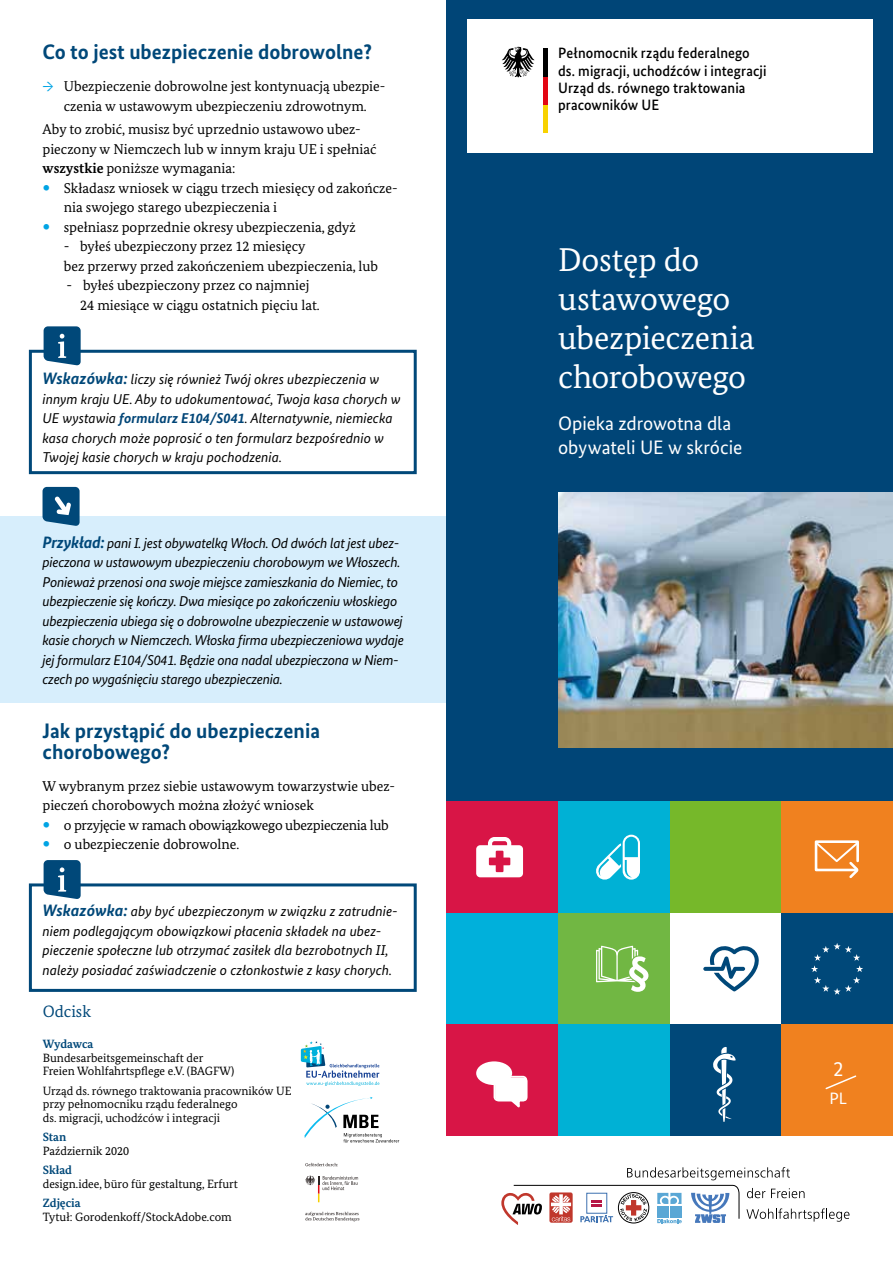
<style>
.page{position:relative;width:893px;height:1263px;background:#fff}
.page>*{position:absolute;margin:0;border:0;box-sizing:border-box;transform-origin:0 0}
.t1{font:33px/39px "Bundes Serif";letter-spacing:-.01em;color:#fff}
.t2{font:700 21px/21px "Bundes Sans";color:#004879}
.t3{font:21px "Bundes Sans";color:#fff}
.t4{font:19.5px/24px "Bundes Sans";letter-spacing:-.005em;color:#fff}
.t5{font:16.5px "Bundes Serif";color:#004879}
.t6{font:16.5px "Bundes Sans";color:#fff}
.t7{font:500 15px/17.2px "Bundes Sans";letter-spacing:.005em;color:#000;scale:.96 1}
.t8{font:14.25px/19.5px "Bundes Serif";color:#000}
.t9{font:italic 14.25px/19.5px "Bundes Sans";color:#000}
.t10{font:italic 14.25px/19.5px "Bundes Sans";letter-spacing:-.02em;color:#000}
.t11{font:14.25px/19.5px "Bundes Serif";letter-spacing:-.02em;color:#000}
.t12{font:12px/13.5px "Bundes Serif";color:#000}
.t13{font:700 12px "Bundes Serif";color:#004879}
.s1{color:#00a4e4}
.s2{font-weight:700}
.s3{font-family:"Bundes Sans"}
.s4{font-weight:700;font-size:16.5px;color:#004879}
.s5{font-weight:700;color:#004577}
</style>
<div class="page">
<div style="left:0;top:516px;width:459px;height:187px;background:#d7eefc"></div>
<svg style="left:43px;top:487px;width:37px;height:39px"></svg>
<div style="left:29px;top:350px;width:388px;height:124px;border:3px solid #004879"></div>
<div style="left:29px;top:883px;width:388px;height:109px;border:3px solid #004879"></div>
<svg style="left:44px;top:326px;width:37px;height:40px"></svg>
<svg style="left:44px;top:860px;width:37px;height:39px"></svg>
<svg style="left:301px;top:1041px;width:78px;height:45px"></svg>
<svg style="left:304px;top:1097px;width:95px;height:45px"></svg>
<svg style="left:305px;top:1163px;width:33px;height:3px"></svg>
<svg style="left:305px;top:1212px;width:54px;height:9px"></svg>
<svg style="left:305px;top:1176px;width:53px;height:26px"></svg>
<div style="left:446px;top:0;width:447px;height:1116px;background:#004577"></div>
<div style="left:467px;top:20px;width:406px;height:133px;background:#fff"></div>
<div style="left:446px;top:801px;width:112px;height:112px;background:#d81546"></div>
<div style="left:558px;top:801px;width:112px;height:112px;background:#00b1d5"></div>
<div style="left:670px;top:801px;width:111px;height:112px;background:#76b82a"></div>
<div style="left:781px;top:801px;width:112px;height:112px;background:#f0811f"></div>
<div style="left:446px;top:913px;width:112px;height:111px;background:#00b0db"></div>
<div style="left:558px;top:913px;width:112px;height:111px;background:#71b743"></div>
<div style="left:670px;top:913px;width:111px;height:111px;background:#fff"></div>
<div style="left:446px;top:1024px;width:112px;height:112px;background:#d81546"></div>
<div style="left:558px;top:1024px;width:112px;height:112px;background:#00b1d5"></div>
<div style="left:670px;top:1024px;width:111px;height:112px;background:#004879"></div>
<div style="left:781px;top:1024px;width:112px;height:112px;background:#f0811f"></div>
<svg style="left:596px;top:946px;width:52px;height:46px"></svg>
<svg style="left:476px;top:837px;width:47px;height:40px"></svg>
<svg style="left:811px;top:943px;width:52px;height:52px"></svg>
<svg style="left:713px;top:1047px;width:23px;height:75px"></svg>
<svg style="left:703px;top:946px;width:56px;height:45px"></svg>
<div style="left:476px;top:1061px;width:36px;height:24px;background:#fff;border-radius:50%"></div>
<svg style="left:494px;top:1076px;width:34px;height:32px"></svg>
<svg style="left:814px;top:840px;width:45px;height:39px"></svg>
<svg style="left:596px;top:835px;width:44px;height:45px"></svg>
<svg style="left:825px;top:1075px;width:32px;height:15px"></svg>
<div style="left:543px;top:104px;width:5px;height:29px;background:#f8d200"></div>
<div style="left:543px;top:76px;width:5px;height:28px;background:#e30613"></div>
<div style="left:543px;top:48px;width:5px;height:28px;background:#000"></div>
<svg style="left:502px;top:47px;width:33px;height:30px"></svg>
<svg style="left:501px;top:1167px;width:348px;height:58px"></svg>
<img style="left:558px;top:492px;width:335px;height:255px">
<h2 class="t2" style="left:43px;top:41px;width:331px">Co to jest ubezpieczenie dobrowolne?</h2>
<p class="t8" style="left:43px;top:76px;width:344px;text-align:center"><span class="s1">→</span> Ubezpieczenie dobrowolne jest kontynuacją ubezpie&shy;czenia w ustawowym ubezpieczeniu zdrowotnym.</p>
<p class="t8" style="left:43px;top:120px;width:336px">Aby to zrobić, musisz być uprzednio ustawowo ubez&shy;pieczony w Niemczech lub w innym kraju UE i spełniać <span class="s2">wszystkie</span> poniższe wymagania:</p>
<p class="t8" style="left:64px;top:178px;width:335px">Składasz wniosek w ciągu trzech miesięcy od zakończe&shy;nia swojego starego ubezpieczenia i<br>spełniasz poprzednie okresy ubezpieczenia, gdyż</p>
<p class="t8" style="left:64px;top:236px;width:316px"><span class="s3">-</span> byłeś ubezpieczony przez 12 miesięcy<br>bez przerwy przed zakończeniem ubezpieczenia, lub</p>
<p class="t8" style="left:80px;top:275px;width:241px;text-indent:-13px"><span class="s3">-</span> byłeś ubezpieczony przez co najmniej<br>24 miesiące w ciągu ostatnich pięciu lat.</p>
<p class="t9" style="left:43px;top:370px;width:360px"><span class="s4">Wskazówka:</span> liczy się również Twój okres ubezpieczenia w innym kraju UE. Aby to udokumentować, Twoja kasa chorych w UE wystawia <span class="s5">formularz E104/S041</span>. Alternatywnie, niemiecka kasa chorych może poprosić o ten formularz bezpośrednio w Twojej kasie chorych w kraju pochodzenia.</p>
<p class="t10" style="left:43px;top:533px;width:363px"><span class="s4">Przykład:</span> pani I. jest obywatelką Włoch. Od dwóch lat jest ubez&shy;pieczona w ustawowym ubezpieczeniu chorobowym we Włoszech.<br>Ponieważ przenosi ona swoje miejsce zamieszkania do Niemiec, to ubezpieczenie się kończy. Dwa miesiące po zakończeniu włoskiego ubezpieczenia ubiega się o dobrowolne ubezpieczenie w ustawowej kasie chorych w Niemczech. Włoska firma ubezpieczeniowa wydaje jej formularz E104/S041. Będzie ona nadal ubezpieczona w Niem&shy;czech po wygaśnięciu starego ubezpieczenia.</p>
<h2 class="t2" style="left:43px;top:720px;width:279px">Jak przystąpić do ubezpieczenia chorobowego?</h2>
<p class="t8" style="left:43px;top:776px;width:354px">W wybranym przez siebie ustawowym towarzystwie ubez&shy;pieczeń chorobowych można złożyć wniosek</p>
<p class="t11" style="left:64px;top:815px;width:327px">o przyjęcie w ramach obowiązkowego ubezpieczenia lub o ubezpieczenie dobrowolne.</p>
<p class="t9" style="left:43px;top:902px;width:357px"><span class="s4">Wskazówka:</span> aby być ubezpieczonym w związku z zatrudnie&shy;niem podlegającym obowiązkowi płacenia składek na ubez&shy;pieczenie społeczne lub otrzymać zasiłek dla bezrobotnych II, należy posiadać zaświadczenie o członkostwie z kasy chorych.</p>
<p class="t5" style="left:43px;top:1001px;width:50px">Odcisk</p>
<p class="t13" style="left:43px;top:1037px;width:52px">Wydawca</p>
<p class="t12" style="left:43px;top:1051px;width:193px">Bundesarbeitsgemeinschaft der<br>Freien Wohlfahrtspflege e.V. (BAGFW)</p>
<p class="t12" style="left:43px;top:1084px;width:250px">Urząd ds. równego traktowania pracowników UE przy pełnomocniku rządu federalnego<br>ds. migracji, uchodźców i integracji</p>
<p class="t13" style="left:43px;top:1130px;width:25px">Stan</p>
<p class="t12" style="left:43px;top:1144px;width:88px">Październik 2020</p>
<p class="t13" style="left:43px;top:1163px;width:31px">Skład</p>
<p class="t12" style="left:43px;top:1177px;width:197px">design.idee, büro für gestaltung, Erfurt</p>
<p class="t13" style="left:43px;top:1196px;width:39px">Zdjęcia</p>
<p class="t12" style="left:43px;top:1210px;width:191px">Tytuł: Gorodenkoff/StockAdobe.com</p>
<p class="t7" style="left:558px;top:44px;width:219px">Pełnomocnik rządu federalnego ds. migracji, uchodźców i integracji<br>Urząd ds. równego traktowania pracowników UE</p>
<h1 class="t1" style="left:558px;top:240px;width:198px">Dostęp do ustawowego ubezpieczenia chorobowego</h1>
<h3 class="t4" style="left:558px;top:411px;width:186px">Opieka zdrowotna dla obywateli UE w skrócie</h3>
<h2 class="t3" style="left:833px;top:1056px;width:12px">2</h2>
<p class="t6" style="left:830px;top:1088px;width:19px">PL</p>
</div>
